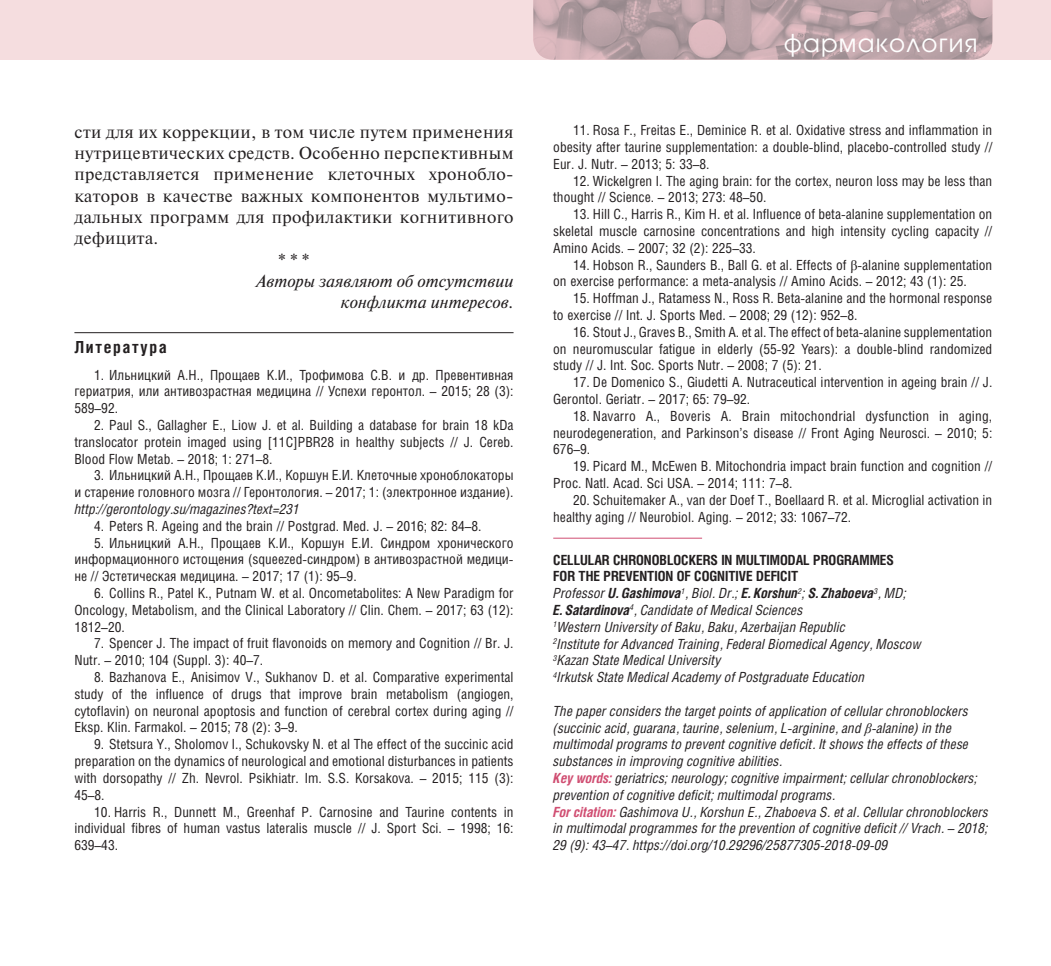
<style>
.page{position:relative;width:1051px;height:966px;background:#fff}
.page>*{position:absolute;margin:0;border:0;box-sizing:border-box;transform-origin:0 0}
.t1{font:24.5px "Avant Garde Gothic C";letter-spacing:.05em;color:#fff}
.t2{font:17.5px "Newton C";letter-spacing:.02em;color:#231f20}
.t3{font:italic 17.5px/21.3px "Newton C";color:#231f20;text-align:right}
.t4{font:700 16.62px "Helios Cond";letter-spacing:.1em;color:#231f20}
.t5{font:14px/16.8px "Helios Cond";color:#231f20;text-align:justify}
.t6{font:italic 14px/16.8px "Helios Cond";color:#231f20}
.s1{font-family:"Times New Roman"}
.s2{font-weight:700;font-style:normal}
.s3{font-weight:700}
.s4{font-weight:700;color:#d04e72}
</style>
<div class="page">
<div style="left:0;top:0;width:1051px;height:60px;background:#f5dddf"></div>
<img style="left:533px;top:0;width:459px;height:60px">
<hr style="left:74px;top:332px;width:439px;height:1px;background:#231f20">
<hr style="left:553px;top:538px;width:149px;height:1px;background:#d04e72">
<p class="t2" style="left:74px;top:125px;width:441px">сти для их коррекции, в том числе путем применения</p>
<p class="t2" style="left:74px;top:147px;width:441px">нутрицевтических средств. Особенно перспективным</p>
<p class="t2" style="left:74px;top:168px;width:441px">представляется применение клеточных хронобло-</p>
<p class="t2" style="left:74px;top:189px;width:441px">каторов в качестве важных компонентов мультимо-</p>
<p class="t2" style="left:74px;top:211px;width:441px">дальных программ для профилактики когнитивного</p>
<p class="t2" style="left:74px;top:232px;width:85px">дефицита.</p>
<p class="t2" style="left:278px;top:253px;width:33px">* * *</p>
<p class="t3" style="left:256px;top:272px;width:259px">Авторы заявляют об отсутствии конфликта интересов.</p>
<p class="t4" style="left:74px;top:341px;width:94px">Литература</p>
<p class="t5" style="left:74px;top:368px;width:441px;text-indent:20px">1. Ильницкий А.Н., Прощаев К.И., Трофимова С.В. и др. Превентивная гериатрия, или антивозрастная медицина // Успехи геронтол. – 2015; 28 (3):<br>589–92.</p>
<p class="t5" style="left:74px;top:418px;width:441px;text-indent:20px">2. Paul S., Gallagher E., Liow J. et al. Building a database for brain 18 kDa translocator protein imaged using [11C]PBR28 in healthy subjects // J. Cereb.<br>Blood Flow Metab. – 2018; 1: 271–8.</p>
<p class="t5" style="left:74px;top:469px;width:441px;text-align:right">3. Ильницкий А.Н., Прощаев К.И., Коршун Е.И. Клеточные хроноблокаторы<br>и старение головного мозга // Геронтология. – 2017; 1: (электронное издание).</p>
<p class="t6" style="left:74px;top:502px;width:227px">http://gerontology.su/magazines?text=231</p>
<p class="t5" style="left:94px;top:519px;width:389px">4. Peters R. Ageing and the brain // Postgrad. Med. J. – 2016; 82: 84–8.</p>
<p class="t5" style="left:74px;top:536px;width:441px;text-indent:20px">5. Ильницкий А.Н., Прощаев К.И., Коршун Е.И. Синдром хронического информационного истощения (squeezed-синдром) в антивозрастной медици&shy;не // Эстетическая медицина. – 2017; 17 (1): 95–9.</p>
<p class="t5" style="left:74px;top:586px;width:441px;text-indent:20px">6. Collins R., Patel K., Putnam W. et al. Oncometabolites: A New Paradigm for Oncology, Metabolism, and the Clinical Laboratory // Clin. Chem. – 2017; 63 (12):<br>1812–20.</p>
<p class="t5" style="left:74px;top:637px;width:441px;text-indent:20px">7. Spencer J. The impact of fruit flavonoids on memory and Cognition // Br. J.<br>Nutr. – 2010; 104 (Suppl. 3): 40–7.</p>
<p class="t5" style="left:74px;top:670px;width:441px;text-indent:20px">8. Bazhanova E., Anisimov V., Sukhanov D. et al. Comparative experimental study of the influence of drugs that improve brain metabolism (angiogen, cytoflavin) on neuronal apoptosis and function of cerebral cortex during aging // Eksp. Klin. Farmakol. – 2015; 78 (2): 3–9.</p>
<p class="t5" style="left:74px;top:737px;width:441px;text-indent:20px">9. Stetsura Y., Sholomov I., Schukovsky N. et al The effect of the succinic acid preparation on the dynamics of neurological and emotional disturbances in patients with dorsopathy // Zh. Nevrol. Psikhiatr. Im. S.S. Korsakova. – 2015; 115 (3):<br>45–8.</p>
<p class="t5" style="left:74px;top:805px;width:441px;text-indent:20px">10. Harris R., Dunnett M., Greenhaf P. Carnosine and Taurine contents in individual fibres of human vastus lateralis muscle // J. Sport Sci. – 1998; 16:<br>639–43.</p>
<h1 class="t1" style="left:783px;top:32px;width:195px">фармакология</h1>
<p class="t5" style="left:553px;top:123px;width:441px;text-indent:20px">11. Rosa F., Freitas E., Deminice R. et al. Oxidative stress and inflammation in obesity after taurine supplementation: a double-blind, placebo-controlled study // Eur. J. Nutr. – 2013; 5: 33–8.</p>
<p class="t5" style="left:553px;top:174px;width:441px;text-indent:20px">12. Wickelgren I. The aging brain: for the cortex, neuron loss may be less than thought // Science. – 2013; 273: 48–50.</p>
<p class="t5" style="left:553px;top:207px;width:441px;text-indent:20px">13. Hill C., Harris R., Kim H. et al. Influence of beta-alanine supplementation on skeletal muscle carnosine concentrations and high intensity cycling capacity // Amino Acids. – 2007; 32 (2): 225–33.</p>
<p class="t5" style="left:553px;top:258px;width:441px;text-indent:20px">14. Hobson R., Saunders B., Ball G. et al. Effects of <span class="s1">β</span>-alanine supplementation on exercise performance: a meta-analysis // Amino Acids. – 2012; 43 (1): 25.</p>
<p class="t5" style="left:553px;top:291px;width:441px;text-indent:20px">15. Hoffman J., Ratamess N., Ross R. Beta-alanine and the hormonal response to exercise // Int. J. Sports Med. – 2008; 29 (12): 952–8.</p>
<p class="t5" style="left:553px;top:325px;width:441px;text-indent:20px">16. Stout J., Graves B., Smith A. et al. The effect of beta-alanine supplementation on neuromuscular fatigue in elderly (55-92 Years): a double-blind randomized study // J. Int. Soc. Sports Nutr. – 2008; 7 (5): 21.</p>
<p class="t5" style="left:553px;top:375px;width:441px;text-indent:20px">17. De Domenico S., Giudetti A. Nutraceutical intervention in ageing brain // J.<br>Gerontol. Geriatr. – 2017; 65: 79–92.</p>
<p class="t5" style="left:553px;top:409px;width:441px;text-indent:20px">18. Navarro A., Boveris A. Brain mitochondrial dysfunction in aging, neurodegeneration, and Parkinson’s disease // Front Aging Neurosci. – 2010; 5:<br>676–9.</p>
<p class="t5" style="left:553px;top:459px;width:441px;text-indent:20px">19. Picard M., McEwen B. Mitochondria impact brain function and cognition //<br>Proc. Natl. Acad. Sci USA. – 2014; 111: 7–8.</p>
<p class="t5" style="left:553px;top:493px;width:441px;text-indent:20px">20. Schuitemaker A., van der Doef T., Boellaard R. et al. Microglial activation in healthy aging // Neurobiol. Aging. – 2012; 33: 1067–72.</p>
<p class="t6" style="left:553px;top:553px;width:369px"><span class="s2">CELLULAR CHRONOBLOCKERS IN MULTIMODAL PROGRAMMES<br>FOR THE PREVENTION OF COGNITIVE DEFICIT<br></span>Professor <span class="s3">U. Gashimova</span><sup>1</sup>, Biol. Dr.; <span class="s3">E. Korshun</span><sup>2</sup>; <span class="s3">S. Zhaboeva</span><sup>3</sup>, MD;<br><span class="s3">E. Satardinova</span><sup>4</sup>, Candidate of Medical Sciences<br><sup>1</sup>Western University of Baku, Baku, Azerbaijan Republic<br><sup>2</sup>Institute for Advanced Training, Federal Biomedical Agency, Moscow <sup>3</sup>Kazan State Medical University<br><sup>4</sup>Irkutsk State Medical Academy of Postgraduate Education</p>
<p class="t6" style="left:553px;top:704px;width:437px">The paper considers the target points of application of cellular chronoblockers (succinic acid, guarana, taurine, selenium, L-arginine, and <span class="s1">β</span>-alanine) in the multimodal programs to prevent cognitive deficit. It shows the effects of these substances in improving cognitive abilities.<br><span class="s4">Key words:</span> geriatrics; neurology; cognitive impairment; cellular chronoblockers; prevention of cognitive deficit; multimodal programs.<br><span class="s4">For citation:</span> Gashimova U., Korshun E., Zhaboeva S. et al. Cellular chronoblockers in multimodal programmes for the prevention of cognitive deficit // Vrach. – 2018; 29 (9): 43–47. https://doi.org/10.29296/25877305-2018-09-09</p>
</div>
